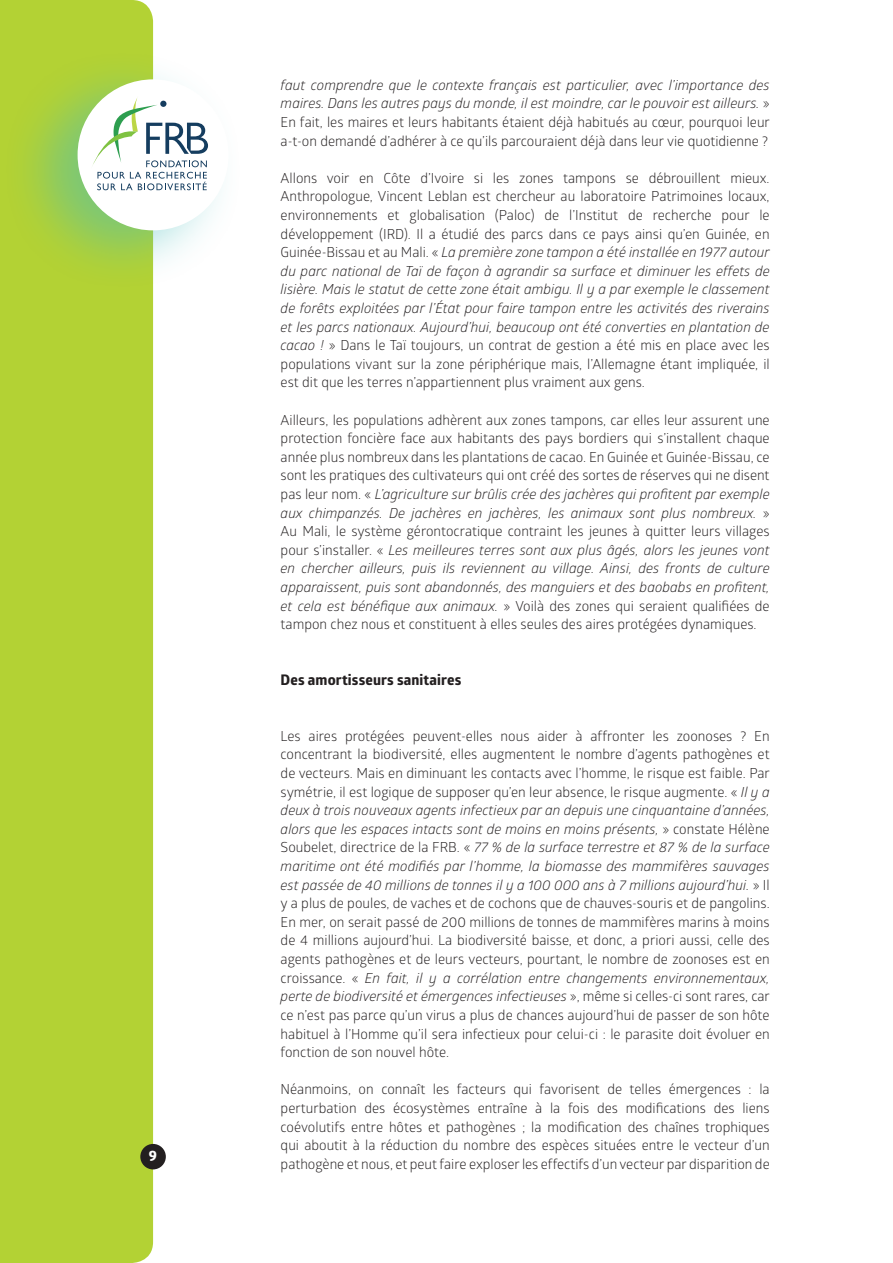
<style>
.page{position:relative;width:893px;height:1263px;background:#fff}
.page>*{position:absolute;margin:0;border:0;box-sizing:border-box;transform-origin:0 0}
.t1{font:700 14.85px "Globerx";color:#fff}
.sous-titre1{font:700 14.7px "Globerx";letter-spacing:.01em;color:#231f20}
.texte_courant___saut{font:13.8px/18.6px "Glober";color:#231f20;text-align:justify}
.s1{font-style:italic}
</style>
<div class="page">
<div style="left:0;top:0;width:153px;height:1263px;background:#b3d234"></div>
<div style="left:1px;top:48px;width:243px;height:244px;background:#44bdbb;opacity:.5"></div>
<div style="left:78px;top:79px;width:151px;height:151px;background:#fff;border-radius:50%"></div>
<svg style="left:91px;top:96px;width:117px;height:94px"></svg>
<div style="left:140px;top:1144px;width:26px;height:25px;background:#231f20;border-radius:50%"></div>
<p class="t1" style="left:149px;top:1145px;width:10px">9</p>
<p class="texte_courant___saut" style="left:281px;top:75px;width:491px"><span class="s1">faut comprendre que le contexte français est particulier, avec l’importance des maires. Dans les autres pays du monde, il est moindre, car le pouvoir est ailleurs.</span> » En fait, les maires et leurs habitants étaient déjà habitués au cœur, pourquoi leur a-t-on demandé d’adhérer à ce qu’ils parcouraient déjà dans leur vie quotidienne ?</p>
<p class="texte_courant___saut" style="left:281px;top:168px;width:491px">Allons voir en Côte d’Ivoire si les zones tampons se débrouillent mieux.<br>Anthropologue, Vincent Leblan est chercheur au laboratoire Patrimoines locaux, environnements et globalisation (Paloc) de l’Institut de recherche pour le développement (IRD). Il a étudié des parcs dans ce pays ainsi qu’en Guinée, en Guinée-Bissau et au Mali. « <span class="s1">La première zone tampon a été installée en 1977 autour du parc national de Taï de façon à agrandir sa surface et diminuer les effets de lisière. Mais le statut de cette zone était ambigu. Il y a par exemple le classement de forêts exploitées par l’État pour faire tampon entre les activités des riverains et les parcs nationaux. Aujourd’hui, beaucoup ont été converties en plantation de cacao !</span> » Dans le Taï toujours, un contrat de gestion a été mis en place avec les populations vivant sur la zone périphérique mais, l’Allemagne étant impliquée, il est dit que les terres n’appartiennent plus vraiment aux gens.</p>
<p class="texte_courant___saut" style="left:281px;top:410px;width:491px">Ailleurs, les populations adhèrent aux zones tampons, car elles leur assurent une protection foncière face aux habitants des pays bordiers qui s’installent chaque année plus nombreux dans les plantations de cacao. En Guinée et Guinée-Bissau, ce sont les pratiques des cultivateurs qui ont créé des sortes de réserves qui ne disent pas leur nom. « <span class="s1">L’agriculture sur brûlis crée des jachères qui profitent par exemple aux chimpanzés. De jachères en jachères, les animaux sont plus nombreux.</span> » Au Mali, le système gérontocratique contraint les jeunes à quitter leurs villages pour s’installer. « <span class="s1">Les meilleures terres sont aux plus âgés, alors les jeunes vont en chercher ailleurs, puis ils reviennent au village. Ainsi, des fronts de culture apparaissent, puis sont abandonnés, des manguiers et des baobabs en profitent, et cela est bénéfique aux animaux.</span> » Voilà des zones qui seraient qualifiées de tampon chez nous et constituent à elles seules des aires protégées dynamiques.</p>
<p class="sous-titre1" style="left:281px;top:669px;width:182px">Des amortisseurs sanitaires</p>
<p class="texte_courant___saut" style="left:281px;top:726px;width:491px">Les aires protégées peuvent-elles nous aider à affronter les zoonoses ? En concentrant la biodiversité, elles augmentent le nombre d’agents pathogènes et de vecteurs. Mais en diminuant les contacts avec l’homme, le risque est faible. Par symétrie, il est logique de supposer qu’en leur absence, le risque augmente. « <span class="s1">Il y a deux à trois nouveaux agents infectieux par an depuis une cinquantaine d’années, alors que les espaces intacts sont de moins en moins présents,</span> » constate Hélène Soubelet, directrice de la FRB. « <span class="s1">77 % de la surface terrestre et 87 % de la surface maritime ont été modifiés par l’homme, la biomasse des mammifères sauvages est passée de 40 millions de tonnes il y a 100 000 ans à 7 millions aujourd’hui.</span> » Il y a plus de poules, de vaches et de cochons que de chauves-souris et de pangolins.<br>En mer, on serait passé de 200 millions de tonnes de mammifères marins à moins de 4 millions aujourd’hui. La biodiversité baisse, et donc, a priori aussi, celle des agents pathogènes et de leurs vecteurs, pourtant, le nombre de zoonoses est en croissance. « <span class="s1">En fait, il y a corrélation entre changements environnementaux, perte de biodiversité et émergences infectieuses</span> », même si celles-ci sont rares, car ce n’est pas parce qu’un virus a plus de chances aujourd’hui de passer de son hôte habituel à l’Homme qu’il sera infectieux pour celui-ci : le parasite doit évoluer en fonction de son nouvel hôte.</p>
<p class="texte_courant___saut" style="left:281px;top:1079px;width:491px">Néanmoins, on connaît les facteurs qui favorisent de telles émergences : la perturbation des écosystèmes entraîne à la fois des modifications des liens coévolutifs entre hôtes et pathogènes ; la modification des chaînes trophiques qui aboutit à la réduction du nombre des espèces situées entre le vecteur d’un pathogène et nous, et peut faire exploser les effectifs d’un vecteur par disparition de</p>
</div>
